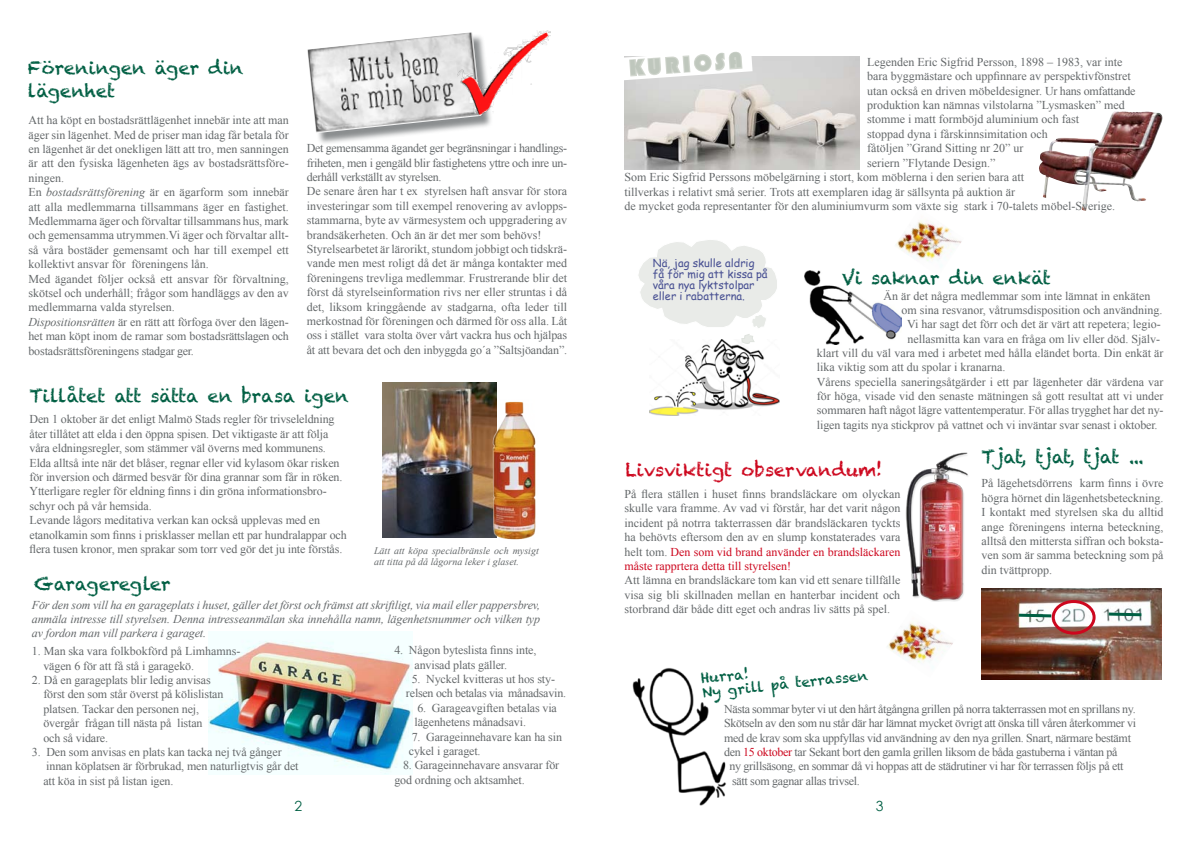
<style>
.page{position:relative;width:1191px;height:842px;background:#fff}
.page>*{position:absolute;margin:0;border:0;box-sizing:border-box;transform-origin:0 0}
.t1{font:22px "Bauhaus 93";color:#bfc7bd}
.t2{font:18px/23px "Chalkduster";color:#005f43}
.t3{font:18px "Chalkduster";color:#cd071e}
.t4{font:14px/14px "Chalkduster";color:#005f43}
.t5{font:14px "Century Gothic";color:#005f43}
.t6{font:12px/14.4px "Times New Roman";color:#64686a}
.t7{font:12px "Times New Roman";letter-spacing:-.025em;color:#64686a}
.t8{font:italic 12px/14.4px "Times New Roman";letter-spacing:-.01em;color:#64686a;text-align:justify}
.t9{font:11px/11px "Comic Sans MS";color:#4b5394}
.t10{font:italic 10px/11px "Times New Roman";color:#64686a}
.s1{font-style:italic}
.s2{color:#cd071e}
</style>
<div class="page">
<img style="left:1039px;top:111px;width:107px;height:100px">
<div style="left:309px;top:34px;width:184px;height:111px;background:#64686a;opacity:.75"></div>
<img style="left:307px;top:34px;width:174px;height:99px">
<img style="left:458px;top:30px;width:92px;height:88px">
<img style="left:208px;top:639px;width:205px;height:135px">
<img style="left:649px;top:344px;width:131px;height:71px">
<img style="left:805px;top:271px;width:96px;height:74px">
<img style="left:887px;top:622px;width:66px;height:41px">
<img style="left:383px;top:383px;width:114px;height:154px">
<img style="left:488px;top:400px;width:48px;height:140px">
<img style="left:624px;top:57px;width:235px;height:112px">
<svg style="left:624px;top:51px;width:128px;height:29px"></svg>
<img style="left:632px;top:668px;width:94px;height:138px">
<svg style="left:638px;top:240px;width:139px;height:104px"></svg>
<img style="left:905px;top:452px;width:63px;height:150px">
<img style="left:894px;top:220px;width:68px;height:56px">
<img style="left:981px;top:589px;width:180px;height:90px">
<svg style="left:1015px;top:612px;width:37px;height:7px"></svg>
<svg style="left:1105px;top:611px;width:39px;height:7px"></svg>
<div style="left:1051px;top:600px;width:44px;height:35px;border:3px solid #cd071e;border-radius:50%"></div>
<h2 class="t2" style="left:28px;top:56px;width:217px">Föreningen äger din lägenhet</h2>
<p class="t6" style="left:28px;top:113px;width:262px">Att ha köpt en bostadsrättlägenhet innebär inte att man äger sin lägenhet. Med de priser man idag får betala för en lägenhet är det onekligen lätt att tro, men sanningen är att den fysiska lägenheten ägs av bostadsrättsföre&shy;ningen.<br>En <span class="s1">bostadsrättsförening</span> är en ägarform som innebär att alla medlemmarna tillsammans äger en fastighet.<br>Medlemmarna äger och förvaltar tillsammans hus, mark och gemensamma utrymmen.Vi äger och förvaltar allt&shy;så våra bostäder gemensamt och har till exempel ett kollektivt ansvar för föreningens lån.<br>Med ägandet följer också ett ansvar för förvaltning, skötsel och underhåll; frågor som handläggs av den av medlemmarna valda styrelsen.<br><span class="s1">Dispositionsrätten</span> är en rätt att förfoga över den lägen&shy;het man köpt inom de ramar som bostadsrättslagen och bostadsrättsföreningens stadgar ger.</p>
<p class="t6" style="left:307px;top:141px;width:262px">Det gemensamma ägandet ger begränsningar i handlings&shy;friheten, men i gengäld blir fastighetens yttre och inre un&shy;derhåll verkställt av styrelsen.<br>De senare åren har t ex styrelsen haft ansvar för stora investeringar som till exempel renovering av avlopps&shy;stammarna, byte av värmesystem och uppgradering av brandsäkerheten. Och än är det mer som behövs!<br>Styrelsearbetet är lärorikt, stundom jobbigt och tidskrä&shy;vande men mest roligt då det är många kontakter med föreningens trevliga medlemmar. Frustrerande blir det först då styrelseinformation rivs ner eller struntas i då det, liksom kringgående av stadgarna, ofta leder till merkostnad för föreningen och därmed för oss alla. Låt oss i stället vara stolta över vårt vackra hus och hjälpas åt att bevara det och den inbyggda go´a ”Saltsjöandan”.</p>
<h2 class="t2" style="left:30px;top:384px;width:321px">Tillåtet att sätta en brasa igen</h2>
<p class="t6" style="left:30px;top:412px;width:319px">Den 1 oktober är det enligt Malmö Stads regler för trivseleldning åter tillåtet att elda i den öppna spisen. Det viktigaste är att följa våra eldningsregler, som stämmer väl överns med kommunens.<br>Elda alltså inte när det blåser, regnar eller vid kylasom ökar risken för inversion och därmed besvär för dina grannar som får in röken.<br>Ytterligare regler för eldning finns i din gröna informationsbro&shy;schyr och på vår hemsida.<br>Levande lågors meditativa verkan kan också upplevas med en etanolkamin som finns i prisklasser mellan ett par hundralappar och flera tusen kronor, men sprakar som torr ved gör det ju inte förstås.</p>
<p class="t10" style="left:374px;top:545px;width:166px">Lätt att köpa specialbränsle och mysigt att titta på då lågorna leker i glaset.</p>
<h2 class="t2" style="left:34px;top:573px;width:138px">Garageregler</h2>
<p class="t8" style="left:32px;top:597px;width:510px">För den som vill ha en garageplats i huset, gäller det först och främst att skriftligt, via mail eller pappersbrev, anmäla intresse till styrelsen. Denna intresseanmälan ska innehålla namn, lägenhetsnummer och vilken typ av fordon man vill parkera i garaget.</p>
<p class="t6" style="left:43px;top:644px;width:199px;text-indent:-12px">1. Man ska vara folkbokförd på Limhamns&shy;vägen 6 för att få stå i garagekö.</p>
<p class="t6" style="left:43px;top:672px;width:181px;text-indent:-12px">2. Då en garageplats blir ledig anvisas först den som står överst på kölislistan platsen. Tackar den personen nej, övergår frågan till nästa på listan<br>och så vidare.</p>
<p class="t6" style="left:414px;top:643px;width:123px;text-indent:-20px">4. Någon byteslista finns inte, anvisad plats gäller.</p>
<p class="t6" style="left:406px;top:672px;width:162px;text-align:center">5. Nyckel kvitteras ut hos sty&shy;relsen och betalas via månadsavin.</p>
<p class="t6" style="left:414px;top:700px;width:144px">6. Garageavgiften betalas via lägenhetens månadsavi.</p>
<p class="t6" style="left:409px;top:729px;width:155px">7. Garageinnehavare kan ha sin cykel i garaget.</p>
<p class="t6" style="left:394px;top:758px;width:166px;text-indent:9px">8. Garageinnehavare ansvarar för god ordning och aktsamhet.</p>
<p class="t6" style="left:43px;top:745px;width:257px;text-indent:-12px">3. Den som anvisas en plats kan tacka nej två gånger innan köplatsen är förbrukad, men naturligtvis går det att köa in sist på listan igen.</p>
<h1 class="t1" style="left:628px;top:56px;width:114px;rotate:-4deg">K U R I O S A</h1>
<p class="t6" style="left:867px;top:54px;width:270px">Legenden Eric Sigfrid Persson, 1898 – 1983, var inte bara byggmästare och uppfinnare av perspektivfönstret utan också en driven möbeldesigner. Ur hans omfattande produktion kan nämnas vilstolarna ”Lysmasken” med stomme i matt formböjd aluminium och fast<br>stoppad dyna i fårskinnsimitation och<br>fåtöljen ”Grand Sitting nr 20” ur<br>seriern ”Flytande Design.”</p>
<p class="t6" style="left:624px;top:170px;width:492px">Som Eric Sigfrid Perssons möbelgärning i stort, kom möblerna i den serien bara att<br>tillverkas i relativt små serier. Trots att exemplaren idag är sällsynta på auktion är<br>de mycket goda representanter för den aluminiumvurm som växte sig stark i 70-talets möbel-Sverige.</p>
<p class="t9" style="left:653px;top:258px;width:116px">Nä, jag skulle aldrig få för mig att kissa på våra nya lyktstolpar eller i rabatterna.</p>
<h2 class="t2" style="left:841px;top:266px;width:211px">Vi saknar din enkät</h2>
<p class="t6" style="left:883px;top:288px;width:268px">Än är det några medlemmar som inte lämnat in enkäten</p>
<p class="t6" style="left:901px;top:302px;width:263px">om sina resvanor, våtrumsdisposition och användning.</p>
<p class="t6" style="left:907px;top:317px;width:255px">Vi har sagt det förr och det är värt att repetera; legio-</p>
<p class="t6" style="left:907px;top:331px;width:254px">nellasmitta kan vara en fråga om liv eller död. Själv-</p>
<p class="t6" style="left:817px;top:345px;width:348px">klart vill du väl vara med i arbetet med hålla eländet borta. Din enkät är lika viktig som att du spolar i kranarna.<br>Vårens speciella saneringsåtgärder i ett par lägenheter där värdena var för höga, visade vid den senaste mätningen så gott resultat att vi under sommaren haft något lägre vattentemperatur. För allas trygghet har det ny&shy;ligen tagits nya stickprov på vattnet och vi inväntar svar senast i oktober.</p>
<h2 class="t2" style="left:981px;top:445px;width:164px">Tjat, tjat, tjat ...</h2>
<p class="t6" style="left:981px;top:476px;width:183px;text-align:justify">På lägehetsdörrens karm finns i övre högra hörnet din lägenhetsbeteckning.<br>I kontakt med styrelsen ska du alltid ange föreningens interna beteckning, alltså den mittersta siffran och boksta&shy;ven som är samma beteckning som på din tvättpropp.</p>
<h2 class="t3" style="left:625px;top:459px;width:259px">Livsviktigt observandum!</h2>
<p class="t6" style="left:624px;top:486px;width:277px;text-align:justify">På flera ställen i huset finns brandsläckare om olyckan skulle vara framme. Av vad vi förstår, har det varit någon incident på notrra takterrassen där brandsläckaren tyckts ha behövts eftersom den av en slump konstaterades vara helt tom. <span class="s2">Den som vid brand använder en brandsläckaren måste rapprtera detta till styrelsen!</span></p>
<p class="t6" style="left:624px;top:573px;width:277px;text-align:justify">Att lämna en brandsläckare tom kan vid ett senare tillfälle visa sig bli skillnaden mellan en hanterbar incident och storbrand där både ditt eget och andras liv sätts på spel.</p>
<p class="t4" style="left:700px;top:671px;width:168px;rotate:-6deg">Hurra!<br>Ny grill på terrassen</p>
<p class="t7" style="left:724px;top:701px;width:413px">Nästa sommar byter vi ut den hårt åtgångna grillen på norra takterrassen mot en sprillans ny.</p>
<p class="t7" style="left:724px;top:715px;width:413px">Skötseln av den som nu står där har lämnat mycket övrigt att önska till våren återkommer vi</p>
<p class="t7" style="left:724px;top:729px;width:408px">med de krav som ska uppfyllas vid användning av den nya grillen. Snart, närmare bestämt</p>
<p class="t7" style="left:724px;top:744px;width:395px">den <span class="s2">15 oktober</span> tar Sekant bort den gamla grillen liksom de båda gastuberna i väntan på</p>
<p class="t7" style="left:729px;top:758px;width:395px">ny grillsäsong, en sommar då vi hoppas att de städrutiner vi har för terrassen följs på ett</p>
<p class="t7" style="left:732px;top:773px;width:129px">sätt som gagnar allas trivsel.</p>
<p class="t5" style="left:294px;top:798px;width:9px">2</p>
<p class="t5" style="left:876px;top:797px;width:9px">3</p>
</div>
